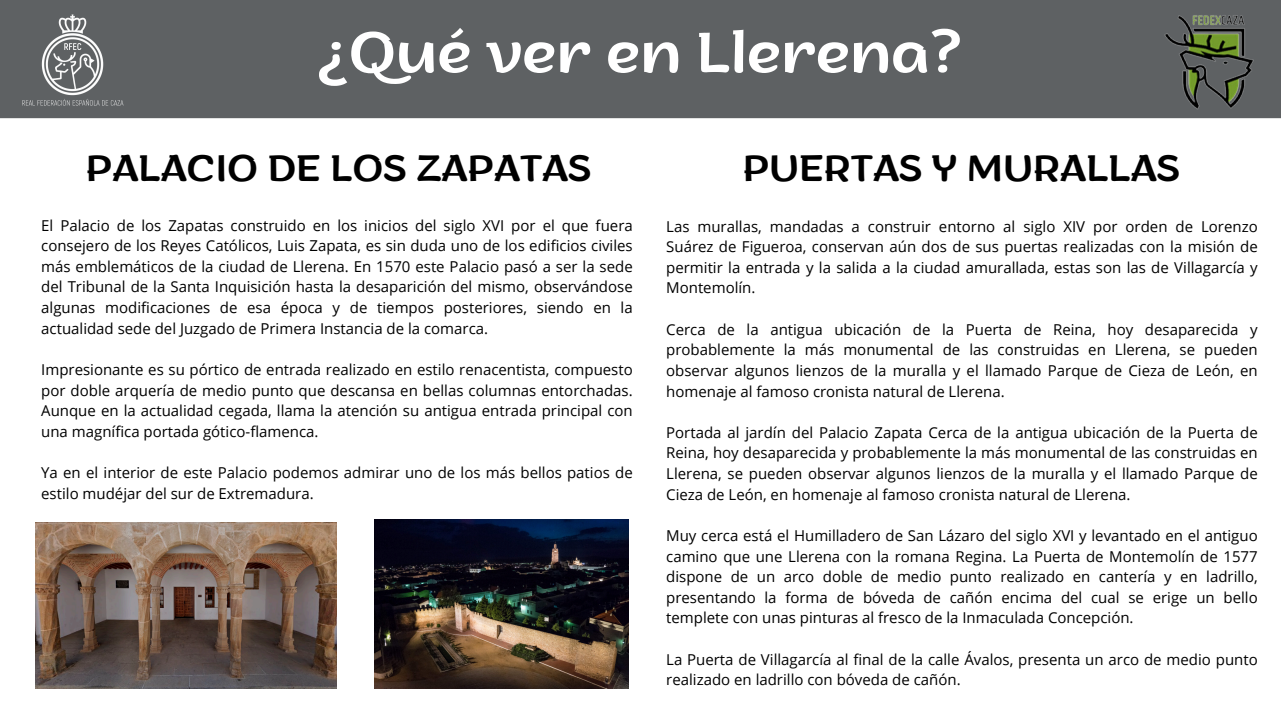
<style>
.page{position:relative;width:1281px;height:720px;background:#fff}
.page>*{position:absolute;margin:0;border:0;box-sizing:border-box;transform-origin:0 0}
.t1{font:57.5px "ZT Arturo";color:#fff}
.t2{font:37.5px "ZT Arturo";color:#000}
.t3{font:15px/20.6px "Open Sans";color:#000;text-align:justify}
</style>
<div class="page">
<div style="left:0;top:0;width:1281px;height:118px;background:#5e6163"></div>
<img style="left:16px;top:3px;width:112px;height:112px">
<img style="left:1160px;top:7px;width:97px;height:112px">
<img style="left:36px;top:523px;width:301px;height:165px">
<img style="left:375px;top:519px;width:254px;height:170px">
<h1 class="t1" style="left:318px;top:30px;width:646px">¿Qué ver en Llerena?</h1>
<p class="t2" style="left:86px;top:153px;width:507px">PALACIO DE LOS ZAPATAS</p>
<p class="t3" style="left:41px;top:214px;width:593px">El Palacio de los Zapatas construido en los inicios del siglo XVI por el que fuera consejero de los Reyes Católicos, Luis Zapata, es sin duda uno de los edificios civiles más emblemáticos de la ciudad de Llerena. En 1570 este Palacio pasó a ser la sede del Tribunal de la Santa Inquisición hasta la desaparición del mismo, observándose algunas modificaciones de esa época y de tiempos posteriores, siendo en la actualidad sede del Juzgado de Primera Instancia de la comarca.</p>
<h2 class="t3" style="left:41px;top:359px;width:593px">Impresionante es su pórtico de entrada realizado en estilo renacentista, compuesto por doble arquería de medio punto que descansa en bellas columnas entorchadas.<br>Aunque en la actualidad cegada, llama la atención su antigua entrada principal con una magnífica portada gótico-flamenca.</h2>
<h2 class="t3" style="left:41px;top:462px;width:593px">Ya en el interior de este Palacio podemos admirar uno de los más bellos patios de estilo mudéjar del sur de Extremadura.</h2>
<p class="t2" style="left:742px;top:153px;width:439px">PUERTAS Y MURALLAS</p>
<p class="t3" style="left:666px;top:215px;width:593px">Las murallas, mandadas a construir entorno al siglo XIV por orden de Lorenzo Suárez de Figueroa, conservan aún dos de sus puertas realizadas con la misión de permitir la entrada y la salida a la ciudad amurallada, estas son las de Villagarcía y Montemolín.</p>
<p class="t3" style="left:666px;top:319px;width:593px">Cerca de la antigua ubicación de la Puerta de Reina, hoy desaparecida y probablemente la más monumental de las construidas en Llerena, se pueden observar algunos lienzos de la muralla y el llamado Parque de Cieza de León, en homenaje al famoso cronista natural de Llerena.</p>
<p class="t3" style="left:666px;top:422px;width:593px">Portada al jardín del Palacio Zapata Cerca de la antigua ubicación de la Puerta de Reina, hoy desaparecida y probablemente la más monumental de las construidas en Llerena, se pueden observar algunos lienzos de la muralla y el llamado Parque de Cieza de León, en homenaje al famoso cronista natural de Llerena.</p>
<p class="t3" style="left:666px;top:525px;width:593px">Muy cerca está el Humilladero de San Lázaro del siglo XVI y levantado en el antiguo camino que une Llerena con la romana Regina. La Puerta de Montemolín de 1577 dispone de un arco doble de medio punto realizado en cantería y en ladrillo, presentando la forma de bóveda de cañón encima del cual se erige un bello templete con unas pinturas al fresco de la Inmaculada Concepción.</p>
<p class="t3" style="left:666px;top:649px;width:593px">La Puerta de Villagarcía al final de la calle Ávalos, presenta un arco de medio punto realizado en ladrillo con bóveda de cañón.</p>
</div>
